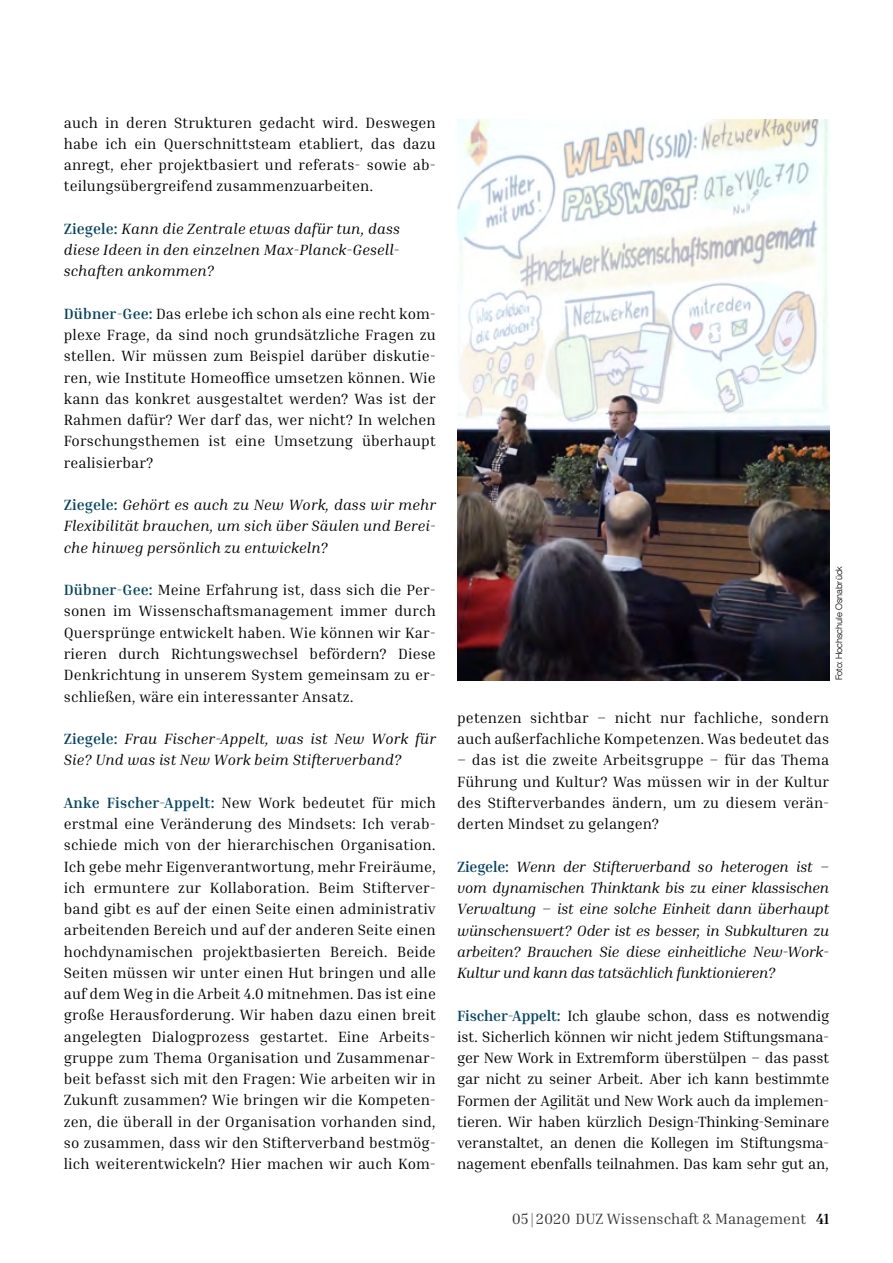
<style>
.page{position:relative;width:893px;height:1263px;background:#fff}
.page>*{position:absolute;margin:0;border:0;box-sizing:border-box;transform-origin:0 0}
.t1{font:15px/21.3px "Inria Serif";letter-spacing:.01em;color:#000;text-align:justify}
.t2{font:italic 15px/21.3px "Inria Serif";letter-spacing:.01em;color:#000;text-align:justify}
.t3{font:15px "Inria Serif";color:#383837}
.t4{font:700 15px "Inria Serif";color:#000}
.t5{font:9px "Olnova";color:#000}
.s1{font-weight:700;font-style:normal;color:#004462}
.s2{font-weight:700;color:#004462}
</style>
<div class="page">
<img style="left:457px;top:119px;width:372px;height:561px">
<p class="t1" style="left:64px;top:111px;width:374px">auch in deren Strukturen gedacht wird. Deswegen habe ich ein Querschnittsteam etabliert, das dazu anregt, eher projektbasiert und referats- sowie ab&shy;teilungsübergreifend zusammenzuarbeiten.</p>
<p class="t2" style="left:64px;top:218px;width:338px"><span class="s1">Ziegele:</span> Kann die Zentrale etwas dafür tun, dass diese Ideen in den einzelnen Max-Planck-Gesell&shy;schaften ankommen?</p>
<p class="t1" style="left:64px;top:303px;width:374px"><span class="s2">Dübner-Gee:</span> Das erlebe ich schon als eine recht kom&shy;plexe Frage, da sind noch grundsätzliche Fragen zu stellen. Wir müssen zum Beispiel darüber diskutie&shy;ren, wie Institute Homeoffice umsetzen können. Wie kann das konkret ausgestaltet werden? Was ist der Rahmen dafür? Wer darf das, wer nicht? In welchen Forschungsthemen ist eine Umsetzung überhaupt realisierbar?</p>
<p class="t2" style="left:64px;top:494px;width:374px"><span class="s1">Ziegele:</span> Gehört es auch zu New Work, dass wir mehr Flexibilität brauchen, um sich über Säulen und Berei&shy;che hinweg persönlich zu entwickeln?</p>
<p class="t1" style="left:64px;top:579px;width:374px"><span class="s2">Dübner-Gee:</span> Meine Erfahrung ist, dass sich die Per&shy;sonen im Wissenschaftsmanagement immer durch Quersprünge entwickelt haben. Wie können wir Kar&shy;rieren durch Richtungswechsel befördern? Diese Denkrichtung in unserem System gemeinsam zu er&shy;schließen, wäre ein interessanter Ansatz.</p>
<p class="t2" style="left:64px;top:728px;width:374px"><span class="s1">Ziegele:</span> Frau Fischer-Appelt, was ist New Work für<br>Sie? Und was ist New Work beim Stifterverband?</p>
<p class="t1" style="left:64px;top:792px;width:374px"><span class="s2">Anke Fischer-Appelt:</span> New Work bedeutet für mich erstmal eine Veränderung des Mindsets: Ich verab&shy;schiede mich von der hierarchischen Organisation.<br>Ich gebe mehr Eigenverantwortung, mehr Freiräume, ich ermuntere zur Kollaboration. Beim Stifterver&shy;band gibt es auf der einen Seite einen administrativ arbeitenden Bereich und auf der anderen Seite einen hochdynamischen projektbasierten Bereich. Beide Seiten müssen wir unter einen Hut bringen und alle auf dem Weg in die Arbeit 4.0 mitnehmen. Das ist eine große Herausforderung. Wir haben dazu einen breit angelegten Dialogprozess gestartet. Eine Arbeits&shy;gruppe zum Thema Organisation und Zusammenar&shy;beit befasst sich mit den Fragen: Wie arbeiten wir in Zukunft zusammen? Wie bringen wir die Kompeten&shy;zen, die überall in der Organisation vorhanden sind, so zusammen, dass wir den Stifterverband bestmög&shy;lich weiterentwickeln? Hier machen wir auch Kom-</p>
<p class="t5" style="left:833px;top:680px;width:116px;rotate:-90deg">Foto: Hochschule Osnabrück</p>
<p class="t1" style="left:457px;top:707px;width:374px">petenzen sichtbar – nicht nur fachliche, sondern auch außerfachliche Kompetenzen. Was bedeutet das</p>
<p class="t1" style="left:457px;top:749px;width:374px">– das ist die zweite Arbeitsgruppe – für das Thema Führung und Kultur? Was müssen wir in der Kultur des Stifterverbandes ändern, um zu diesem verän&shy;derten Mindset zu gelangen?</p>
<p class="t2" style="left:457px;top:855px;width:374px"><span class="s1">Ziegele:</span> Wenn der Stifterverband so heterogen ist – vom dynamischen Thinktank bis zu einer klassischen Verwaltung – ist eine solche Einheit dann überhaupt wünschenswert? Oder ist es besser, in Subkulturen zu arbeiten? Brauchen Sie diese einheitliche New-Work-Kultur und kann das tatsächlich funktionieren?</p>
<p class="t1" style="left:457px;top:1004px;width:374px"><span class="s2">Fischer-Appelt:</span> Ich glaube schon, dass es notwendig ist. Sicherlich können wir nicht jedem Stiftungsmana&shy;ger New Work in Extremform überstülpen – das passt gar nicht zu seiner Arbeit. Aber ich kann bestimmte Formen der Agilität und New Work auch da implemen&shy;tieren. Wir haben kürzlich Design-Thinking-Seminare veranstaltet, an denen die Kollegen im Stiftungsma&shy;nagement ebenfalls teilnahmen. Das kam sehr gut an,</p>
<p class="t3" style="left:512px;top:1209px;width:296px">05|2020 DUZ Wissenschaft &amp; Management</p>
<p class="t4" style="left:816px;top:1209px;width:15px">41</p>
</div>
